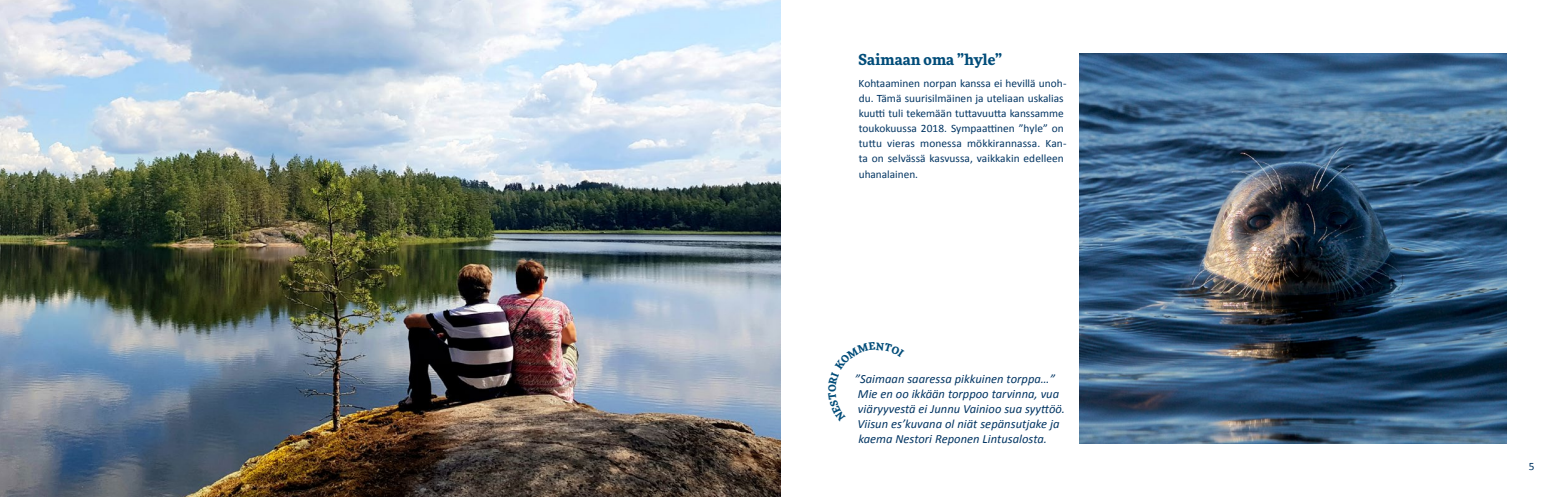
<style>
.page{position:relative;width:1560px;height:497px;background:#fff}
.page>*{position:absolute;margin:0;border:0;box-sizing:border-box;transform-origin:0 0}
.t1{font:700 15px "More Pro";letter-spacing:.005em;color:#004c79}
.t2{font:italic 12.5px/15px "Calibri";letter-spacing:.005em;color:#003462}
.t3{font:11.25px/15px "Calibri";color:#003462}
</style>
<div class="page">
<img style="left:1079px;top:53px;width:427px;height:390px">
<img style="left:0;top:0;width:780px;height:496px">
<h1 class="t1" style="left:858px;top:48px;width:145px">Saimaan oma ”hyle”</h1>
<p class="t3" style="left:858px;top:76px;width:209px">Kohtaaminen norpan kanssa ei hevillä unoh&shy;du. Tämä suurisilmäinen ja uteliaan uskalias kuutti tuli tekemään tuttavuutta kanssamme toukokuussa 2018. Sympaattinen ”hyle” on tuttu vieras monessa mökkirannassa. Kan&shy;ta on selvässä kasvussa, vaikkakin edelleen uhanalainen.</p>
<p class="t2" style="left:854px;top:370px;width:212px">”Saimaan saaressa pikkuinen torppa…” Mie en oo ikkään torppoo tarvinna, vua viäryyvestä ei Junnu Vainioo sua syyttöö.<br>Viisun es’kuvana ol niät sepänsutjake ja kaema Nestori Reponen Lintusalosta.</p>
<p class="t3" style="left:1528px;top:458px;width:7px">5</p>
</div>
